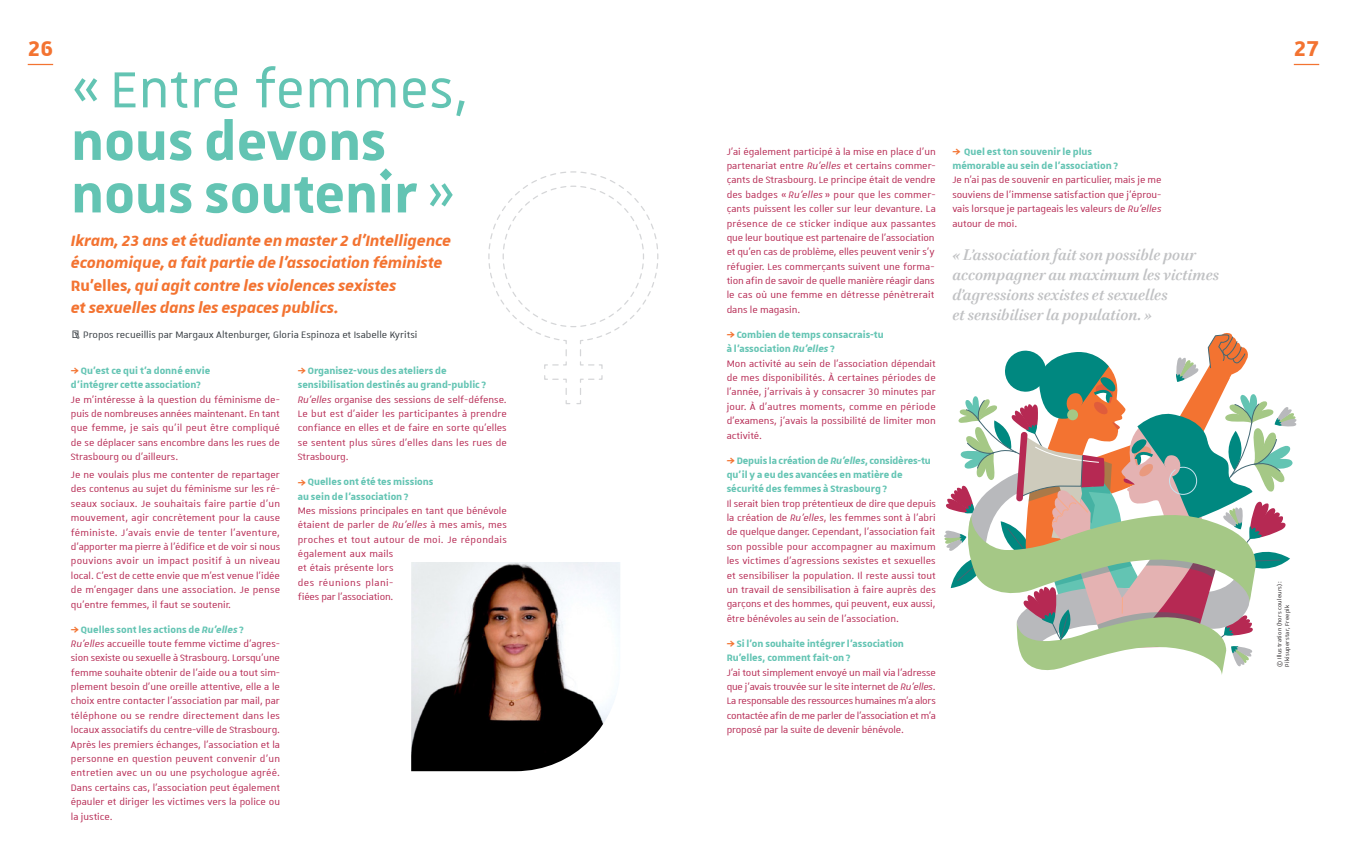
<style>
.page{position:relative;width:1347px;height:851px;background:#fff}
.page>*{position:absolute;margin:0;border:0;box-sizing:border-box;transform-origin:0 0}
.Titre-article{font:700 68.75px/52.5px "Unistra A";color:#63c4b3}
.t1{font:700 28.75px "Unistra D";color:#f37331}
.chapeau{font:italic 700 20px/22.5px "Unistra A";letter-spacing:-.005em;color:#f37331}
.citations_encadré{font:italic 700 17.5px/20px "Brill";color:#c1c2c4}
.texte-courant_coul_3{font:12.5px/14.4px "Unistra A";color:#b62953;text-align:justify}
.t2{font:700 12.5px/14.4px "Unistra A";color:#63c4b3}
.t3{font:12.5px "Unistra A";color:#353b40}
.crédit{font:7.5px/7.5px "Unistra B";letter-spacing:.025em;color:#231f20}
.s1{font-weight:400}
.s2{font-style:normal}
.s3{color:#f37331}
.s4{font-style:italic}
</style>
<div class="page">
<svg style="left:944px;top:333px;width:352px;height:342px"></svg>
<img style="left:411px;top:562px;width:209px;height:209px">
<svg style="left:488px;top:171px;width:171px;height:233px"></svg>
<svg style="left:28px;top:64px;width:25px;height:1px"></svg>
<svg style="left:1293px;top:64px;width:26px;height:1px"></svg>
<h2 class="t1" style="left:28px;top:32px;width:27px">26</h2>
<h2 class="t1" style="left:1293px;top:32px;width:27px">27</h2>
<p class="Titre-article" style="left:71px;top:61px;width:400px"><span class="s1">« Entre femmes, </span>nous devons nous soutenir <span class="s1">»</span></p>
<p class="chapeau" style="left:71px;top:228px;width:382px">Ikram, 23 ans et étudiante en master 2 d’Intelligence économique, a fait partie de l’association féministe <span class="s2">Ru’elles</span>, qui agit contre les violences sexistes<br>et sexuelles dans les espaces publics.</p>
<p class="t3" style="left:71px;top:328px;width:348px">→ Propos recueillis par Margaux Altenburger, Gloria Espinoza et Isabelle Kyritsi</p>
<p class="t2" style="left:71px;top:363px;width:141px"><span class="s3">⇒</span> Qu’est ce qui t’a donné envie d’intégrer cette association?</p>
<p class="texte-courant_coul_3" style="left:71px;top:391px;width:211px">Je m’intéresse à la question du féminisme de&shy;puis de nombreuses années maintenant. En tant que femme, je sais qu’il peut être compliqué de se déplacer sans encombre dans les rues de Strasbourg ou d’ailleurs.</p>
<p class="texte-courant_coul_3" style="left:71px;top:467px;width:211px">Je ne voulais plus me contenter de repartager des contenus au sujet du féminisme sur les ré&shy;seaux sociaux. Je souhaitais faire partie d’un mouvement, agir concrètement pour la cause féministe. J’avais envie de tenter l’aventure, d’apporter ma pierre à l’édifice et de voir si nous pouvions avoir un impact positif à un niveau local. C’est de cette envie que m’est venue l’idée de m’engager dans une association. Je pense qu’entre femmes, il faut se soutenir.</p>
<p class="t2" style="left:71px;top:621px;width:174px"><span class="s3">⇒</span> Quelles sont les actions de <span class="s4">Ru’elles</span>?</p>
<p class="texte-courant_coul_3" style="left:71px;top:636px;width:211px"><span class="s4">Ru’elles</span> accueille toute femme victime d’agres&shy;sion sexiste ou sexuelle à Strasbourg. Lorsqu’une femme souhaite obtenir de l’aide ou a tout sim&shy;plement besoin d’une oreille attentive, elle a le choix entre contacter l’association par mail, par téléphone ou se rendre directement dans les locaux associatifs du centre-ville de Strasbourg.<br>Après les premiers échanges, l’association et la personne en question peuvent convenir d’un entretien avec un ou une psychologue agréé.<br>Dans certains cas, l’association peut également épauler et diriger les victimes vers la police ou la justice.</p>
<p class="t2" style="left:298px;top:363px;width:190px"><span class="s3">⇒</span> Organisez-vous des ateliers de sensibilisation destinés au grand-public?</p>
<p class="texte-courant_coul_3" style="left:298px;top:391px;width:211px"><span class="s4">Ru’elles</span> organise des sessions de self-défense.<br>Le but est d’aider les participantes à prendre confiance en elles et de faire en sorte qu’elles se sentent plus sûres d’elles dans les rues de Strasbourg.</p>
<p class="t2" style="left:298px;top:474px;width:137px"><span class="s3">⇒</span> Quelles ont été tes missions au sein de l’association?</p>
<p class="texte-courant_coul_3" style="left:298px;top:503px;width:211px;text-align:left">Mes missions principales en tant que bénévole étaient de parler de <span class="s4">Ru’elles</span> à mes amis, mes proches et tout autour de moi. Je répondais également aux mails<br>et étais présente lors<br>des réunions plani-<br>fiées par l’association.</p>
<p class="texte-courant_coul_3" style="left:726px;top:144px;width:211px">J’ai également participé à la mise en place d’un partenariat entre <span class="s4">Ru’elles</span> et certains commer&shy;çants de Strasbourg. Le principe était de vendre des badges « <span class="s4">Ru’elles</span> » pour que les commer&shy;çants puissent les coller sur leur devanture. La présence de ce sticker indique aux passantes que leur boutique est partenaire de l’association et qu’en cas de problème, elles peuvent venir s’y réfugier. Les commerçants suivent une forma&shy;tion afin de savoir de quelle manière réagir dans le cas où une femme en détresse pénètrerait dans le magasin.</p>
<p class="t2" style="left:726px;top:327px;width:159px"><span class="s3">⇒</span> Combien de temps consacrais-tu à l’association <span class="s4">Ru’elles</span>?</p>
<p class="texte-courant_coul_3" style="left:726px;top:355px;width:211px">Mon activité au sein de l’association dépendait de mes disponibilités. À certaines périodes de l’année, j’arrivais à y consacrer 30 minutes par jour. À d’autres moments, comme en période d’examens, j’avais la possibilité de limiter mon activité.</p>
<p class="t2" style="left:726px;top:452px;width:206px"><span class="s3">⇒</span> Depuis la création de <span class="s4">Ru’elles</span>, considères-tu qu’il y a eu des avancées en matière de sécurité des femmes à Strasbourg?</p>
<p class="texte-courant_coul_3" style="left:726px;top:495px;width:211px">Il serait bien trop prétentieux de dire que depuis la création de <span class="s4">Ru’elles</span>, les femmes sont à l’abri de quelque danger. Cependant, l’association fait son possible pour accompagner au maximum les victimes d’agressions sexistes et sexuelles et sensibiliser la population. Il reste aussi tout un travail de sensibilisation à faire auprès des garçons et des hommes, qui peuvent, eux aussi, être bénévoles au sein de l’association.</p>
<p class="t2" style="left:726px;top:635px;width:179px"><span class="s3">⇒</span> Si l’on souhaite intégrer l’association<br>Ru’elles, comment fait-on?</p>
<p class="texte-courant_coul_3" style="left:726px;top:664px;width:211px">J’ai tout simplement envoyé un mail via l’adresse que j’avais trouvée sur le site internet de <span class="s4">Ru’elles</span>.<br>La responsable des ressources humaines m’a alors contactée afin de me parler de l’association et m’a proposé par la suite de devenir bénévole.</p>
<p class="t2" style="left:952px;top:144px;width:167px"><span class="s3">⇒</span> Quel est ton souvenir le plus mémorable au sein de l’association ?</p>
<p class="texte-courant_coul_3" style="left:952px;top:172px;width:211px">Je n’ai pas de souvenir en particulier, mais je me souviens de l’immense satisfaction que j’éprou&shy;vais lorsque je partageais les valeurs de <span class="s4">Ru’elles </span>autour de moi.</p>
<p class="citations_encadré" style="left:952px;top:245px;width:268px">« L’association fait son possible pour accompagner au maximum les victimes d’agressions sexistes et sexuelles<br>et sensibiliser la population. »</p>
<p class="crédit" style="left:1275px;top:666px;width:87px;rotate:-90deg">© Illustration (hors couleurs):<br>Pikisuperstar, Freepik</p>
</div>
